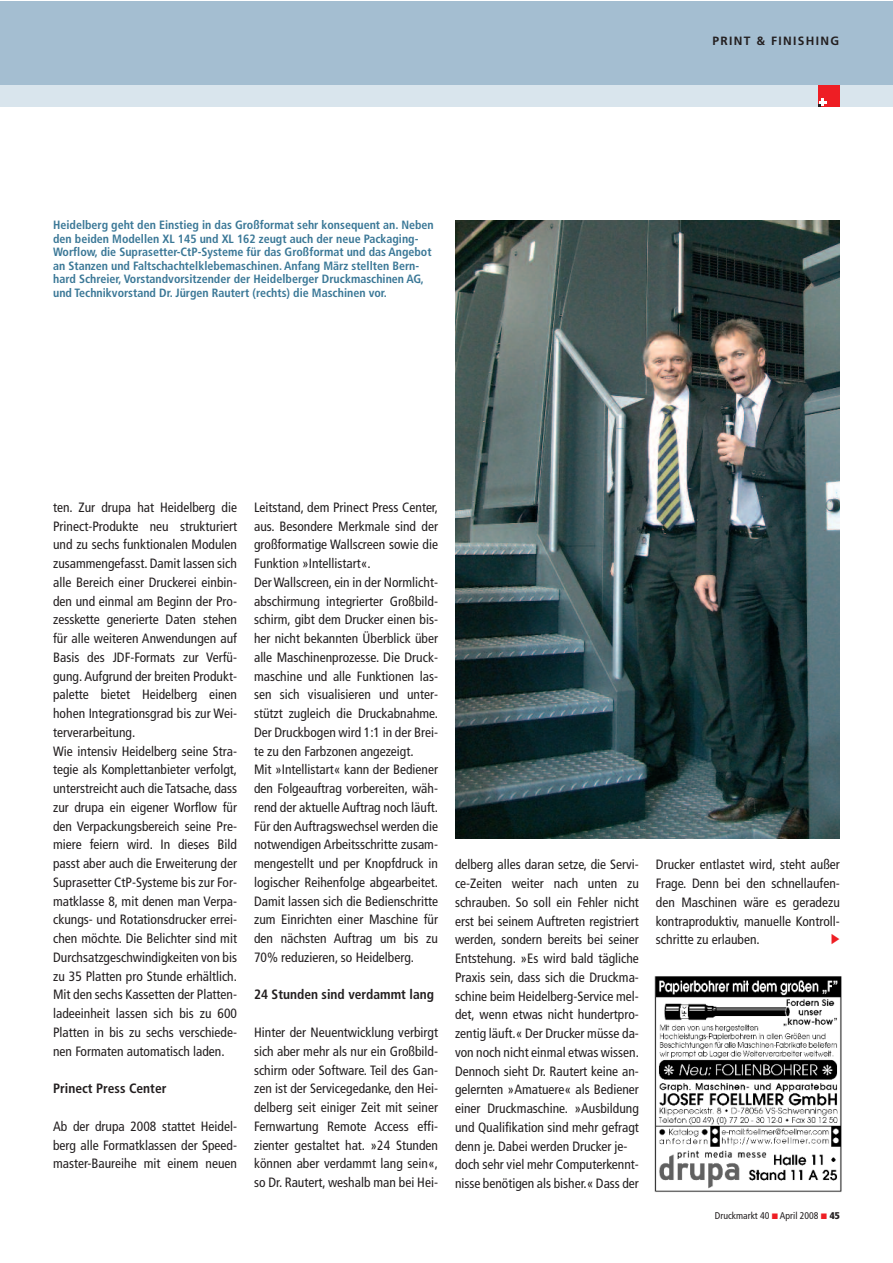
<style>
.page{position:relative;width:893px;height:1263px;background:#fff}
.page>*{position:absolute;margin:0;border:0;box-sizing:border-box;transform-origin:0 0}
.t1{font:condensed 13.5px/18.8px "Frutiger";color:#231f20}
.t2{font:700 condensed 13.5px "Frutiger";color:#231f20}
.t3{font:700 condensed 12px/13.5px "Frutiger";color:#3b7897}
.t4{font:700 12px "Frutiger CE";letter-spacing:.11em;color:#231f20}
.t5{font:condensed 9.75px "Frutiger";color:#231f20}
.s1{font-weight:900}
</style>
<div class="page">
<div style="left:0;top:1px;width:892px;height:84px;background:#a4bed1"></div>
<div style="left:0;top:85px;width:892px;height:21px;background:#d9e5ed"></div>
<img style="left:455px;top:220px;width:385px;height:619px">
<div style="left:819px;top:85px;width:21px;height:21px;background:#ee1e24"></div>
<svg style="left:819px;top:98px;width:7px;height:8px"></svg>
<img style="left:654px;top:976px;width:188px;height:216px">
<p class="t3" style="left:53px;top:218px;width:382px">Heidelberg geht den Einstieg in das Großformat sehr konsequent an. Neben den beiden Modellen XL 145 und XL 162 zeugt auch der neue Packaging-Worflow, die Suprasetter-CtP-Systeme für das Großformat und das Angebot an Stanzen und Faltschachtelklebemaschinen. Anfang März stellten Bern&shy;hard Schreier, Vorstandvorsitzender der Heidelberger Druckmaschinen AG, und Technikvorstand Dr. Jürgen Rautert (rechts) die Maschinen vor.</p>
<p class="t4" style="left:713px;top:34px;width:128px">PRINT &amp; FINISHING</p>
<p class="t1" style="left:53px;top:498px;width:185px">ten. Zur drupa hat Heidelberg die Prinect-Produkte neu strukturiert und zu sechs funktionalen Modulen zusammengefasst. Damit lassen sich alle Bereich einer Druckerei einbin&shy;den und einmal am Beginn der Pro&shy;zesskette generierte Daten stehen für alle weiteren Anwendungen auf Basis des JDF-Formats zur Verfü&shy;gung. Aufgrund der breiten Produkt&shy;palette bietet Heidelberg einen hohen Integrationsgrad bis zur Wei&shy;terverarbeitung.<br>Wie intensiv Heidelberg seine Stra&shy;tegie als Komplettanbieter verfolgt, unterstreicht auch die Tatsache, dass zur drupa ein eigener Worflow für den Verpackungsbereich seine Pre&shy;miere feiern wird. In dieses Bild passt aber auch die Erweiterung der Suprasetter CtP-Systeme bis zur For&shy;matklasse 8, mit denen man Verpa&shy;ckungs- und Rotationsdrucker errei&shy;chen möchte. Die Belichter sind mit Durchsatzgeschwindigkeiten von bis zu 35 Platten pro Stunde erhältlich.<br>Mit den sechs Kassetten der Platten&shy;ladeeinheit lassen sich bis zu 600<br>Platten in bis zu sechs verschiede&shy;nen Formaten automatisch laden.</p>
<p class="t2" style="left:53px;top:1080px;width:115px">Prinect Press Center</p>
<p class="t1" style="left:53px;top:1117px;width:185px;text-align:justify">Ab der drupa 2008 stattet Heidel&shy;berg alle Formatklassen der Speed&shy;master-Baureihe mit einem neuen</p>
<p class="t1" style="left:254px;top:498px;width:185px">Leitstand, dem Prinect Press Center, aus. Besondere Merkmale sind der großformatige Wallscreen sowie die Funktion »Intellistart«.<br>DerWallscreen, ein in der Normlicht&shy;abschirmung integrierter Großbild&shy;schirm, gibt dem Drucker einen bis&shy;her nicht bekannten Überblick über alle Maschinenprozesse. Die Druck&shy;maschine und alle Funktionen las&shy;sen sich visualisieren und unter&shy;stützt zugleich die Druckabnahme.<br>Der Druckbogen wird 1:1 in der Brei&shy;te zu den Farbzonen angezeigt.<br>Mit »Intellistart« kann der Bediener den Folgeauftrag vorbereiten, wäh&shy;rend der aktuelle Auftrag noch läuft.<br>Für den Auftragswechsel werden die notwendigen Arbeitsschritte zusam&shy;mengestellt und per Knopfdruck in logischer Reihenfolge abgearbeitet.<br>Damit lassen sich die Bedienschritte zum Einrichten einer Maschine für den nächsten Auftrag um bis zu 70% reduzieren, so Heidelberg.</p>
<p class="t2" style="left:254px;top:987px;width:181px">24 Stunden sind verdammt lang</p>
<p class="t1" style="left:254px;top:1023px;width:185px;text-align:justify">Hinter der Neuentwicklung verbirgt sich aber mehr als nur ein Großbild&shy;schirm oder Software. Teil des Gan&shy;zen ist der Servicegedanke, den Hei&shy;delberg seit einiger Zeit mit seiner Fernwartung Remote Access effi&shy;zienter gestaltet hat. »24 Stunden können aber verdammt lang sein«, so Dr. Rautert, weshalb man bei Hei-</p>
<p class="t1" style="left:455px;top:855px;width:185px">delberg alles daran setze, die Servi&shy;ce-Zeiten weiter nach unten zu schrauben. So soll ein Fehler nicht erst bei seinem Auftreten registriert werden, sondern bereits bei seiner Entstehung. »Es wird bald tägliche Praxis sein, dass sich die Druckma&shy;schine beim Heidelberg-Service mel&shy;det, wenn etwas nicht hundertpro&shy;zentig läuft.« Der Drucker müsse da&shy;von noch nicht einmal etwas wissen.<br>Dennoch sieht Dr. Rautert keine an&shy;gelernten »Amatuere« als Bediener einer Druckmaschine. »Ausbildung und Qualifikation sind mehr gefragt denn je. Dabei werden Drucker je&shy;doch sehr viel mehr Computerkennt&shy;nisse benötigen als bisher.« Dass der</p>
<p class="t1" style="left:656px;top:855px;width:185px;text-align:justify">Drucker entlastet wird, steht außer Frage. Denn bei den schnellaufen&shy;den Maschinen wäre es geradezu kontraproduktiv, manuelle Kontroll&shy;schritte zu erlauben.</p>
<p class="t5" style="left:715px;top:1210px;width:126px">Druckmarkt 40 April 2008 <span class="s1">45</span></p>
</div>
